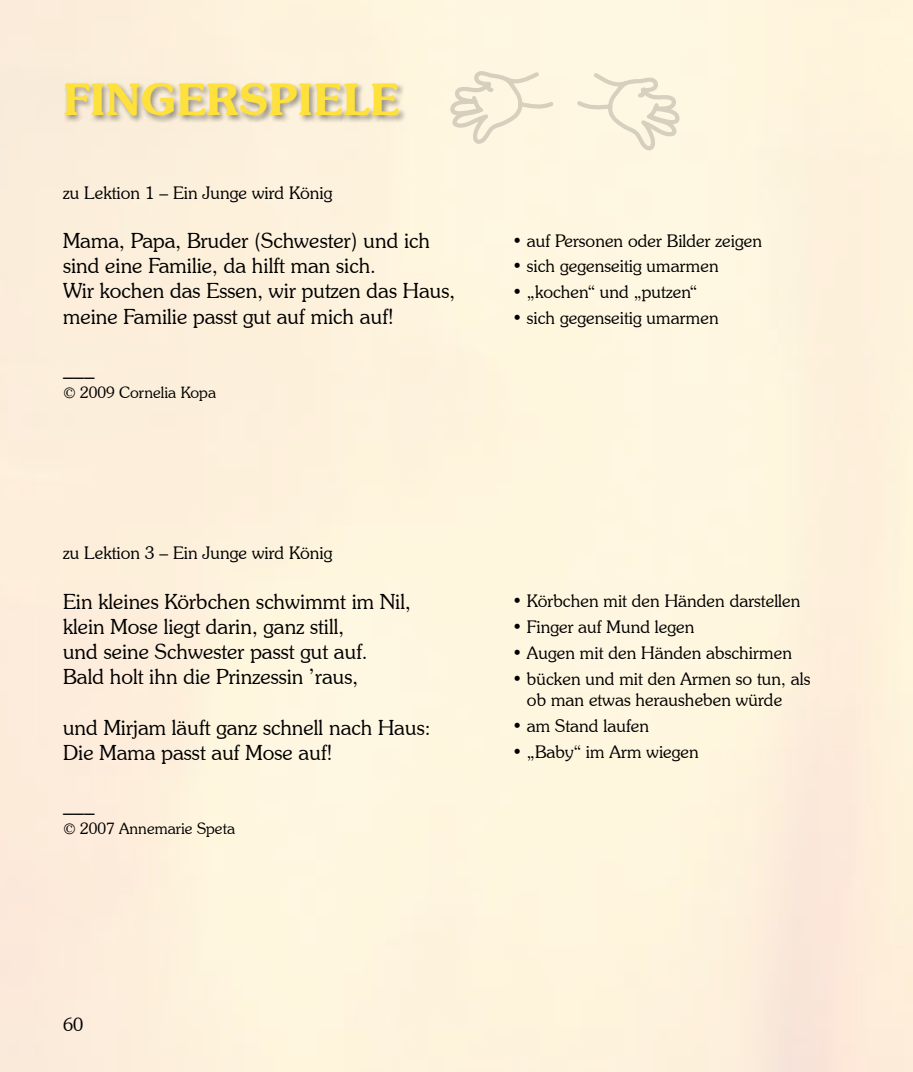
<style>
.page{position:relative;width:913px;height:1072px;background:#fff}
.page>*{position:absolute;margin:0;border:0;box-sizing:border-box;transform-origin:0 0}
.t1{font:600 43.75px "Souvenir IT Cby BT";color:#ffe13b}
.t2{font:300 21px/25.2px "Souvenir IT Cby BT";color:#000}
.t3{font:300 18.38px "Souvenir IT Cby BT";color:#000}
.t4{font:300 17.5px/21px "Souvenir IT Cby BT";color:#000}
.t5{font:300 15.75px "Souvenir IT Cby BT";color:#000}
</style>
<div class="page">
<div style="left:61px;top:80px;width:345px;height:43px;background:#000;opacity:.4"></div>
<svg style="left:443px;top:41px;width:236px;height:109px;background:#f9f1dd"></svg>
<h1 class="t1" style="left:63px;top:72px;width:280px">FINGERSPIELE</h1>
<p class="t4" style="left:63px;top:182px;width:271px">zu Lektion 1 – Ein Junge wird König</p>
<p class="t2" style="left:63px;top:228px;width:394px">Mama, Papa, Bruder (Schwester) und ich sind eine Familie, da hilft man sich.<br>Wir kochen das Essen, wir putzen das Haus, meine Familie passt gut auf mich auf!</p>
<p class="t2" style="left:63px;top:354px;width:33px">___</p>
<p class="t5" style="left:63px;top:382px;width:155px">© 2009 Cornelia Kopa</p>
<p class="t4" style="left:63px;top:542px;width:271px">zu Lektion 3 – Ein Junge wird König</p>
<p class="t2" style="left:63px;top:588px;width:349px">Ein kleines Körbchen schwimmt im Nil, klein Mose liegt darin, ganz still,<br>und seine Schwester passt gut auf.<br>Bald holt ihn die Prinzessin ’raus,</p>
<p class="t2" style="left:63px;top:714px;width:369px">und Mirjam läuft ganz schnell nach Haus:<br>Die Mama passt auf Mose auf!</p>
<p class="t2" style="left:63px;top:790px;width:33px">___</p>
<p class="t5" style="left:63px;top:818px;width:174px">© 2007 Annemarie Speta</p>
<p class="t4" style="left:512px;top:230px;width:251px">• auf Personen oder Bilder zeigen</p>
<p class="t4" style="left:512px;top:255px;width:208px">• sich gegenseitig umarmen</p>
<p class="t4" style="left:512px;top:281px;width:187px">• „kochen“ und „putzen“</p>
<p class="t4" style="left:512px;top:307px;width:208px">• sich gegenseitig umarmen</p>
<p class="t4" style="left:512px;top:590px;width:290px">• Körbchen mit den Händen darstellen</p>
<p class="t4" style="left:512px;top:616px;width:184px">• Finger auf Mund legen</p>
<p class="t4" style="left:512px;top:642px;width:281px">• Augen mit den Händen abschirmen</p>
<p class="t4" style="left:527px;top:668px;width:285px;text-indent:-15px">• bücken und mit den Armen so tun, als ob man etwas herausheben würde</p>
<p class="t4" style="left:512px;top:715px;width:139px">• am Stand laufen</p>
<p class="t4" style="left:512px;top:741px;width:188px">• „Baby“ im Arm wiegen</p>
<p class="t3" style="left:63px;top:1013px;width:22px">60</p>
</div>
